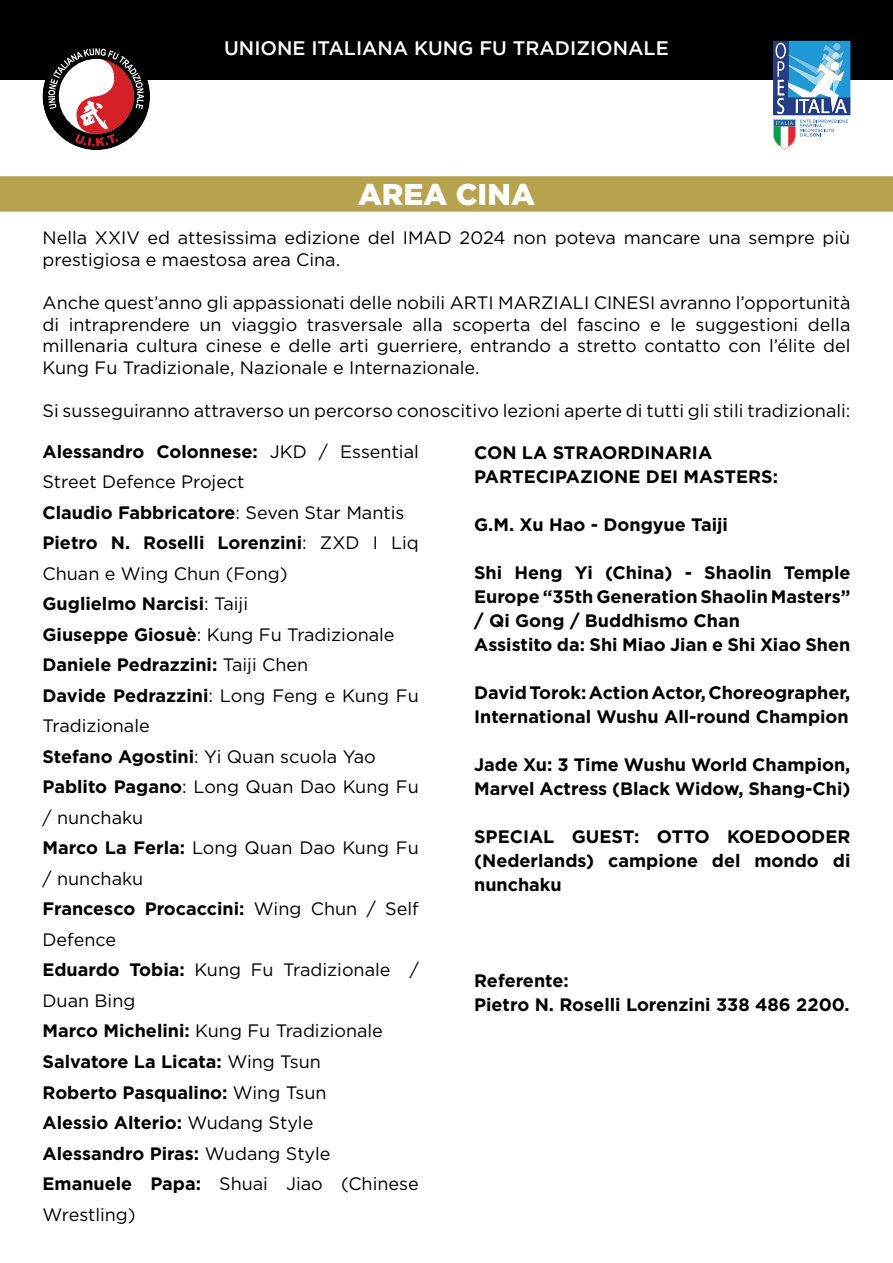
<style>
.page{position:relative;width:893px;height:1263px;background:#fff}
.page>*{position:absolute;margin:0;border:0;box-sizing:border-box;transform-origin:0 0}
.t1{font:900 30px "Gotham";color:#fff}
.t2{font:500 19.5px "Gotham";color:#fff}
.t3{font:18px/30.5px "Gotham";color:#000}
.t4{font:700 18px/24px "Gotham";color:#000}
.s1{font-weight:700}
</style>
<div class="page">
<div style="left:0;top:0;width:893px;height:79px;background:#000"></div>
<svg style="left:773px;top:41px;width:77px;height:109px"></svg>
<svg style="left:43px;top:48px;width:107px;height:102px"></svg>
<div style="left:0;top:176px;width:893px;height:36px;background:#b7a34e"></div>
<p class="t2" style="left:224px;top:37px;width:446px">UNIONE ITALIANA KUNG FU TRADIZIONALE</p>
<h1 class="t1" style="left:358px;top:177px;width:178px">AREA CINA</h1>
<p class="t3" style="left:43px;top:227px;width:809px;line-height:21.6px">Nella XXIV ed attesissima edizione del IMAD 2024 non poteva mancare una sempre più prestigiosa e maestosa area Cina.</p>
<p class="t3" style="left:43px;top:291px;width:809px;line-height:21.6px;text-align:justify">Anche quest’anno gli appassionati delle nobili ARTI MARZIALI CINESI avranno l’opportunità di intraprendere un viaggio trasversale alla scoperta del fascino e le suggestioni della millenaria cultura cinese e delle arti guerriere, entrando a stretto contatto con l’élite del Kung Fu Tradizionale, Nazionale e Internazionale.</p>
<p class="t3" style="left:43px;top:395px;width:809px">Si susseguiranno attraverso un percorso conoscitivo lezioni aperte di tutti gli stili tradizionali:</p>
<p class="t3" style="left:43px;top:436px;width:378px"><span class="s1">Alessandro Colonnese:</span> JKD / Essential<br>Street Defence Project<br><span class="s1">Claudio Fabbricatore</span>: Seven Star Mantis<br><span class="s1">Pietro N. Roselli Lorenzini</span>: ZXD I Liq<br>Chuan e Wing Chun (Fong)<br><span class="s1">Guglielmo Narcisi</span>: Taiji<br><span class="s1">Giuseppe Giosuè</span>: Kung Fu Tradizionale<br><span class="s1">Daniele Pedrazzini:</span> Taiji Chen<br><span class="s1">Davide Pedrazzini</span>: Long Feng e Kung Fu<br>Tradizionale<br><span class="s1">Stefano Agostini</span>: Yi Quan scuola Yao<br><span class="s1">Pablito Pagano</span>: Long Quan Dao Kung Fu / nunchaku<br><span class="s1">Marco La Ferla:</span> Long Quan Dao Kung Fu / nunchaku<br><span class="s1">Francesco Procaccini:</span> Wing Chun / Self<br>Defence<br><span class="s1">Eduardo Tobia:</span> Kung Fu Tradizionale /<br>Duan Bing<br><span class="s1">Marco Michelini:</span> Kung Fu Tradizionale<br><span class="s1">Salvatore La Licata:</span> Wing Tsun<br><span class="s1">Roberto Pasqualino:</span> Wing Tsun<br><span class="s1">Alessio Alterio:</span> Wudang Style<br><span class="s1">Alessandro Piras:</span> Wudang Style<br><span class="s1">Emanuele Papa:</span> Shuai Jiao (Chinese<br>Wrestling)</p>
<p class="t4" style="left:474px;top:440px;width:305px">CON LA STRAORDINARIA<br>PARTECIPAZIONE DEI MASTERS:</p>
<p class="t4" style="left:474px;top:512px;width:255px">G.M. Xu Hao - Dongyue Taiji</p>
<p class="t4" style="left:474px;top:560px;width:378px">Shi Heng Yi (China) - Shaolin Temple Europe “35th Generation Shaolin Masters” / Qi Gong / Buddhismo Chan<br>Assistito da: Shi Miao Jian e Shi Xiao Shen</p>
<p class="t4" style="left:474px;top:680px;width:378px">David Torok: Action Actor, Choreographer,<br>International Wushu All-round Champion</p>
<p class="t4" style="left:474px;top:752px;width:378px">Jade Xu: 3 Time Wushu World Champion,<br>Marvel Actress (Black Widow, Shang-Chi)</p>
<p class="t4" style="left:474px;top:824px;width:378px;text-align:justify">SPECIAL GUEST: OTTO KOEDOODER (Nederlands) campione del mondo di nunchaku</p>
<p class="t4" style="left:474px;top:968px;width:377px">Referente:<br>Pietro N. Roselli Lorenzini 338 486 2200.</p>
</div>
